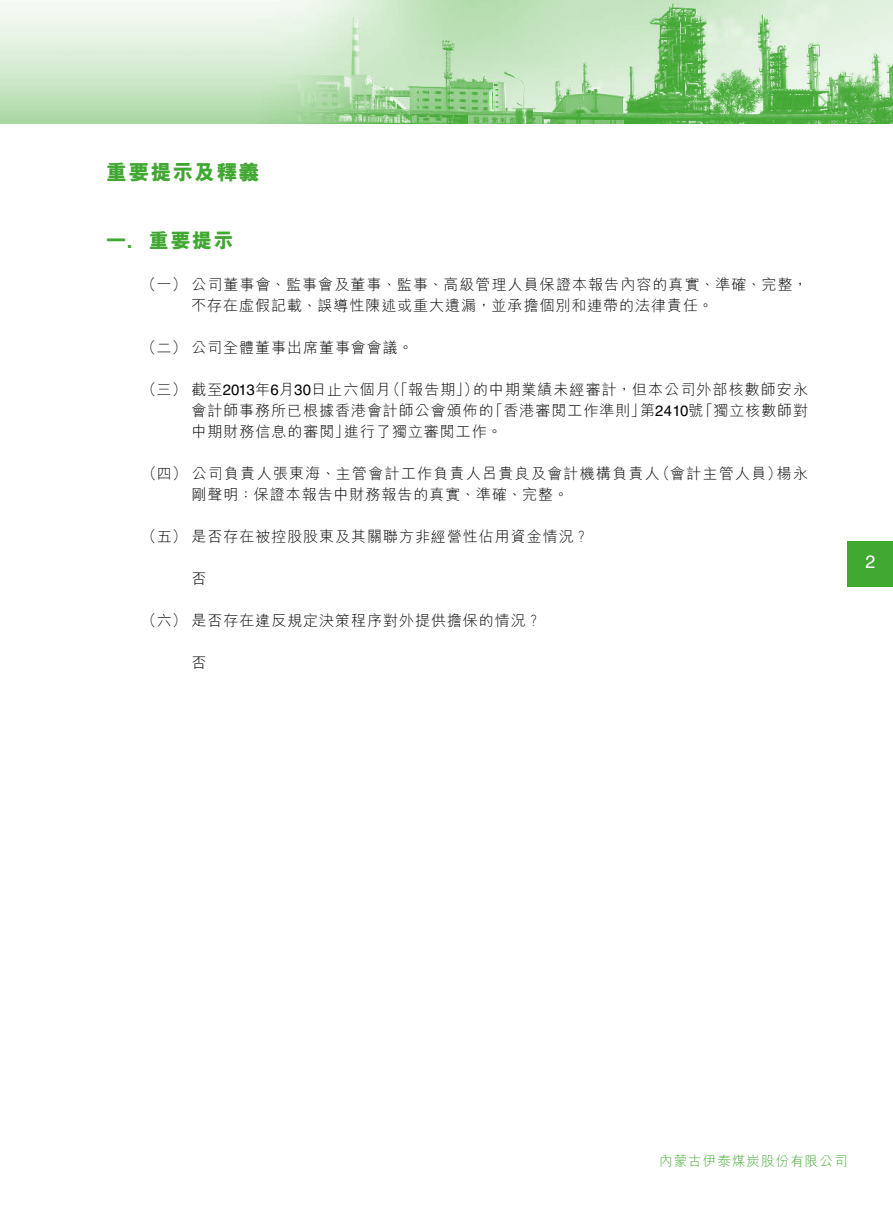
<style>
.page{position:relative;width:893px;height:1212px;background:#fff}
.page>*{position:absolute;margin:0;border:0;box-sizing:border-box;transform-origin:0 0}
.t1{font:800 21px "M Hei HK";letter-spacing:.05em;color:#40a731}
.t2{font:800 20.25px "M Hei HK";color:#40a731}
.t3{font:18px "Helvetica LT Std";color:#fff}
.t4{font:300 15px/21px "M Hei HK";letter-spacing:.065em;color:#000}
.t5{font:300 15px/21px "M Hei HK";letter-spacing:.085em;color:#000}
.t6{font:15px "Helvetica LT Std";color:#000}
.t7{font:300 13.5px "M Hei HK";letter-spacing:.08em;color:#40a731}
.s1{font-family:"Helvetica LT Std";font-weight:700}
.s2{font-family:"Helvetica LT Std";font-weight:400}
.s3{font-family:"M Hei HK";font-weight:300}
</style>
<div class="page">
<div style="left:848px;top:541px;width:45px;height:46px;background:#40a731"></div>
<img style="left:1px;top:0;width:892px;height:123px">
<img style="left:0;top:0;width:1px;height:123px">
<h1 class="t1" style="left:106px;top:162px;width:155px">重要提示及釋義</h1>
<h2 class="t2" style="left:106px;top:230px;width:28px">一<span class="s1">.</span></h2>
<h2 class="t2" style="left:149px;top:230px;width:86px">重要提示</h2>
<p class="t4" style="left:191px;top:273px;width:618px;text-indent:-50px">（一）公司董事會、監事會及董事、監事、高級管理人員保證本報告內容的真實、準確、完整，不存在虛假記載、誤導性陳述或重大遺漏，並承擔個別和連帶的法律責任。</p>
<p class="t4" style="left:141px;top:336px;width:273px">（二）公司全體董事出席董事會會議。</p>
<p class="t4" style="left:473px;top:378px;width:336px">的中期業績未經審計，但本公司外部核數師安永</p>
<p class="t4" style="left:141px;top:378px;width:251px">（三）截至<span class="s2">2013</span>年月<span class="s2">6 30</span>日止六個月</p>
<p class="t4" style="left:385px;top:378px;width:94px">（「報告期」）</p>
<p class="t4" style="left:344px;top:399px;width:159px;text-indent:-153px">會計師事務所已根據香港會計師公會頒佈的進行了獨立審閱工作。</p>
<p class="t4" style="left:698px;top:399px;width:112px">「獨立核數師對</p>
<p class="t6" style="left:640px;top:402px;width:65px"><span class="s3">第</span>2410<span class="s3">號</span></p>
<p class="t4" style="left:488px;top:399px;width:159px">「香港審閱工作準則」</p>
<p class="t4" style="left:192px;top:420px;width:159px">中期財務信息的審閱」</p>
<p class="t5" style="left:192px;top:462px;width:470px;text-indent:-50px">（四）公司負責人張東海、主管會計工作負責人呂貴良及會計機構負責人剛聲明：保證本報告中財務報告的真實、準確、完整。</p>
<p class="t4" style="left:142px;top:525px;width:449px">（五）是否存在被控股股東及其關聯方非經營性佔用資金情況?</p>
<p class="t4" style="left:192px;top:567px;width:17px">否</p>
<p class="t4" style="left:142px;top:609px;width:401px">（六）是否存在違反規定決策程序對外提供擔保的情況?</p>
<p class="t4" style="left:192px;top:651px;width:17px">否</p>
<p class="t4" style="left:655px;top:462px;width:128px">（會計主管人員）</p>
<p class="t4" style="left:777px;top:462px;width:33px">楊永</p>
<p class="t3" style="left:865px;top:551px;width:12px">2</p>
<p class="t7" style="left:659px;top:1154px;width:190px">內蒙古伊泰煤炭股份有限公司</p>
</div>
